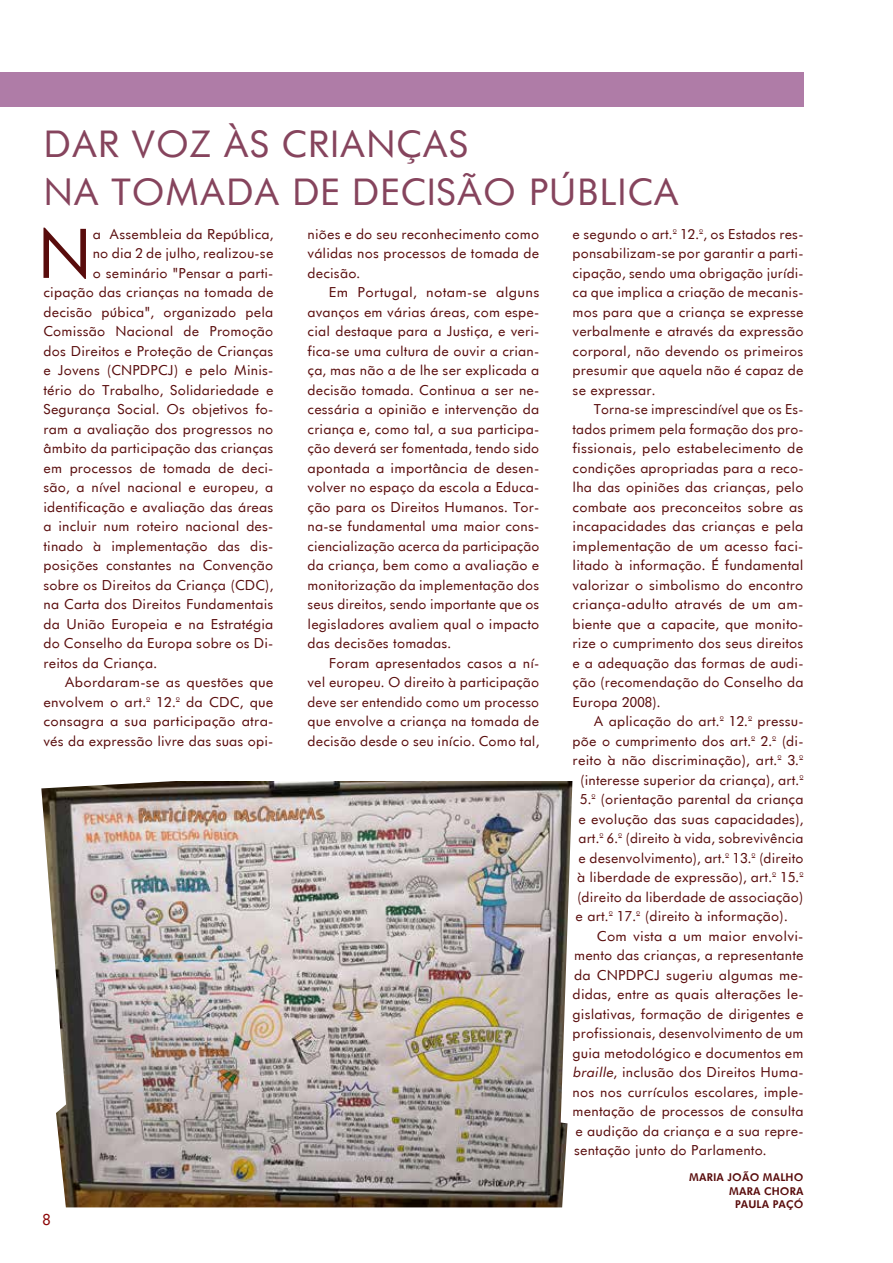
<style>
.page{position:relative;width:893px;height:1263px;background:#fff}
.page>*{position:absolute;margin:0;border:0;box-sizing:border-box;transform-origin:0 0}
.t1{font:66.3px "Futurist";color:#590c0c}
.t2{font:36px/48px "Futurist";color:#86445d}
.t3{font:15px "Futurist";color:#8b0304}
.t4{font:13.5px/19.5px "Futurist";color:#590c0c;text-align:justify}
.t5{font:700 10.5px/13.5px "Futurist";color:#590c0c;text-align:right}
.s1{font-style:italic}
</style>
<div class="page">
<img style="left:41px;top:781px;width:531px;height:426px">
<div style="left:0;top:72px;width:804px;height:34px;background:#af7ca7"></div>
<h2 class="t2" style="left:43px;top:120px;width:638px;text-indent:88px">voz às CRIANÇAS<br>NA TOMADA DE DECISÃO PÚB LICA</h2>
<h1 class="t1" style="left:37px;top:212px;width:57px">N</h1>
<p class="t4" style="left:93px;top:224px;width:182px">a Assembleia da República,</p>
<h2 class="t2" style="left:43px;top:120px;width:26px">dar</h2>
<p class="t4" style="left:573px;top:224px;width:233px">e segundo o art.º 12.º, os Estados res&shy;ponsabilizam-se por garantir a parti&shy;cipação, sendo uma obrigação jurídi&shy;ca que implica a criação de mecanis&shy;mos para que a criança se expresse verbalmente e através da expressão corporal, não devendo os primeiros presumir que aquela não é capaz de se expressar.</p>
<p class="t4" style="left:573px;top:399px;width:233px;text-indent:21px">Torna-se imprescindível que os Es&shy;tados primem pela formação dos pro&shy;fissionais, pelo estabelecimento de condições apropriadas para a reco&shy;lha das opiniões das crianças, pelo combate aos preconceitos sobre as incapacidades das crianças e pela implementação de um acesso faci&shy;litado à informação. É fundamental valorizar o simbolismo do encontro criança-adulto através de um am&shy;biente que a capacite, que monito&shy;rize o cumprimento dos seus direitos e a adequação das formas de audi&shy;ção (recomendação do Conselho da Europa 2008).</p>
<p class="t4" style="left:594px;top:711px;width:211px">A aplicação do art.º 12.º pressu-</p>
<p class="t4" style="left:573px;top:731px;width:233px">põe o cumprimento dos art.º 2.º (di-</p>
<p class="t4" style="left:573px;top:750px;width:232px">reito à não discriminação), art.º 3.º</p>
<p class="t4" style="left:580px;top:770px;width:225px">(interesse superior da criança), art.º</p>
<p class="t4" style="left:580px;top:789px;width:225px">5.º (orientação parental da criança</p>
<p class="t4" style="left:579px;top:809px;width:227px">e evolução das suas capacidades),</p>
<p class="t4" style="left:579px;top:828px;width:226px">art.º 6.º (direito à vida, sobrevivência</p>
<p class="t4" style="left:579px;top:848px;width:227px">e desenvolvimento), art.º 13.º (direito</p>
<p class="t4" style="left:577px;top:867px;width:228px">à liberdade de expressão), art.º 15.º</p>
<p class="t4" style="left:577px;top:887px;width:228px">(direito da liberdade de associação)</p>
<p class="t4" style="left:576px;top:906px;width:214px">e art.º 17.º (direito à informação).</p>
<p class="t4" style="left:597px;top:926px;width:208px">Com vista a um maior envolvi-</p>
<p class="t4" style="left:574px;top:945px;width:231px">mento das crianças, a representante</p>
<p class="t4" style="left:574px;top:965px;width:231px">da CNPDPCJ sugeriu algumas me-</p>
<p class="t4" style="left:573px;top:984px;width:233px">didas, entre as quais alterações le-</p>
<p class="t4" style="left:573px;top:1004px;width:232px">gislativas, formação de dirigentes e</p>
<p class="t4" style="left:573px;top:1023px;width:233px">profissionais, desenvolvimento de um</p>
<p class="t4" style="left:573px;top:1043px;width:233px">guia metodológico e documentos em</p>
<p class="t4" style="left:573px;top:1062px;width:233px"><span class="s1">braille</span>, inclusão dos D ireitos Huma-</p>
<p class="t4" style="left:573px;top:1082px;width:232px">nos nos currículos escolares, imple-</p>
<p class="t4" style="left:573px;top:1101px;width:232px">mentação de processos de consulta</p>
<p class="t4" style="left:576px;top:1121px;width:230px">e audição da criança e a sua repre-</p>
<p class="t4" style="left:574px;top:1140px;width:194px">sentação junto do Parlamento.</p>
<p class="t5" style="left:689px;top:1170px;width:116px">MARIA JOÃO MALHO<br>MARA CHORA<br>PAULA PAÇÓ</p>
<p class="t4" style="left:308px;top:224px;width:233px">niões e do seu reconhecimento como válidas nos processos de tomada de decisão.</p>
<p class="t4" style="left:308px;top:282px;width:234px;text-indent:21px">Em Portugal, notam-se alguns avanços em várias áreas, com espe&shy;cial destaque para a Justiça, e veri&shy;fica-se uma cultura de ouvir a crian&shy;ça, mas não a de lhe ser explicada a decisão tomada. Continua a ser ne&shy;cessária a opinião e intervenção da criança e, como tal, a sua participa&shy;ção deverá ser fomentada, tendo sido apontada a importância de desen&shy;volver no espaço da escola a Educa&shy;ção para os Direitos Humanos. Tor&shy;na-se fundamental uma maior cons&shy;ciencialização acerca da participação da criança, bem como a avaliação e monitorização da implementação dos seus direitos, sendo importante que os legisladores avaliem qual o impacto das decisões tomadas.</p>
<p class="t4" style="left:308px;top:653px;width:233px;text-indent:21px">Foram apresentados casos a ní&shy;vel europeu. O direito à participação deve ser entendido como um processo que envolve a criança na tomada de decisão desde o seu início. Como tal,</p>
<p class="t4" style="left:93px;top:243px;width:182px">no dia 2 de julho, realizou-se</p>
<p class="t4" style="left:93px;top:263px;width:182px">o seminário "Pensar a parti-</p>
<p class="t4" style="left:43px;top:282px;width:232px">cipação das crianças na tomada de</p>
<p class="t4" style="left:43px;top:302px;width:232px">decisão púbica", organizado pela</p>
<p class="t4" style="left:43px;top:321px;width:232px">Comissão Nacional de Promoção</p>
<p class="t4" style="left:43px;top:341px;width:232px">dos D ireitos e Proteção de Crianças</p>
<p class="t4" style="left:43px;top:360px;width:232px">e Jovens (CNPDPCJ) e pelo Minis-</p>
<p class="t4" style="left:43px;top:380px;width:232px">tério do Trabalho, Solidariedade e</p>
<p class="t4" style="left:43px;top:399px;width:232px">Segurança Social. Os objetivos fo-</p>
<p class="t4" style="left:43px;top:419px;width:232px">ram a avaliação dos progressos no</p>
<p class="t4" style="left:43px;top:438px;width:232px">âmbito da participação das crianças</p>
<p class="t4" style="left:43px;top:458px;width:232px">em processos de tomada de deci-</p>
<p class="t4" style="left:43px;top:477px;width:232px">são, a nível nacional e europeu, a</p>
<p class="t4" style="left:43px;top:497px;width:232px">identificação e avaliação das áreas</p>
<p class="t4" style="left:43px;top:516px;width:232px">a incluir num roteiro nacional des-</p>
<p class="t4" style="left:43px;top:536px;width:232px">tinado à implementação das dis-</p>
<p class="t4" style="left:43px;top:555px;width:232px">posições constantes na Convenção</p>
<p class="t4" style="left:43px;top:575px;width:232px">sobre os Direitos da Criança (CDC),</p>
<p class="t4" style="left:43px;top:594px;width:232px">na Carta dos Direitos Fundamentais</p>
<p class="t4" style="left:43px;top:614px;width:232px">da União Europeia e na Estratégia</p>
<p class="t4" style="left:43px;top:633px;width:232px">do Conselho da Europa sobre os Di-</p>
<p class="t4" style="left:43px;top:653px;width:115px">reitos da Criança.</p>
<p class="t4" style="left:65px;top:672px;width:210px">Abordaram-se as questões que</p>
<p class="t4" style="left:43px;top:692px;width:232px">envolvem o art.º 12.º da CDC, que</p>
<p class="t4" style="left:43px;top:711px;width:232px">consagra a sua participação atra-</p>
<p class="t4" style="left:43px;top:731px;width:232px">vés da expressão livre das suas opi-</p>
<p class="t3" style="left:43px;top:1210px;width:10px">8</p>
</div>
